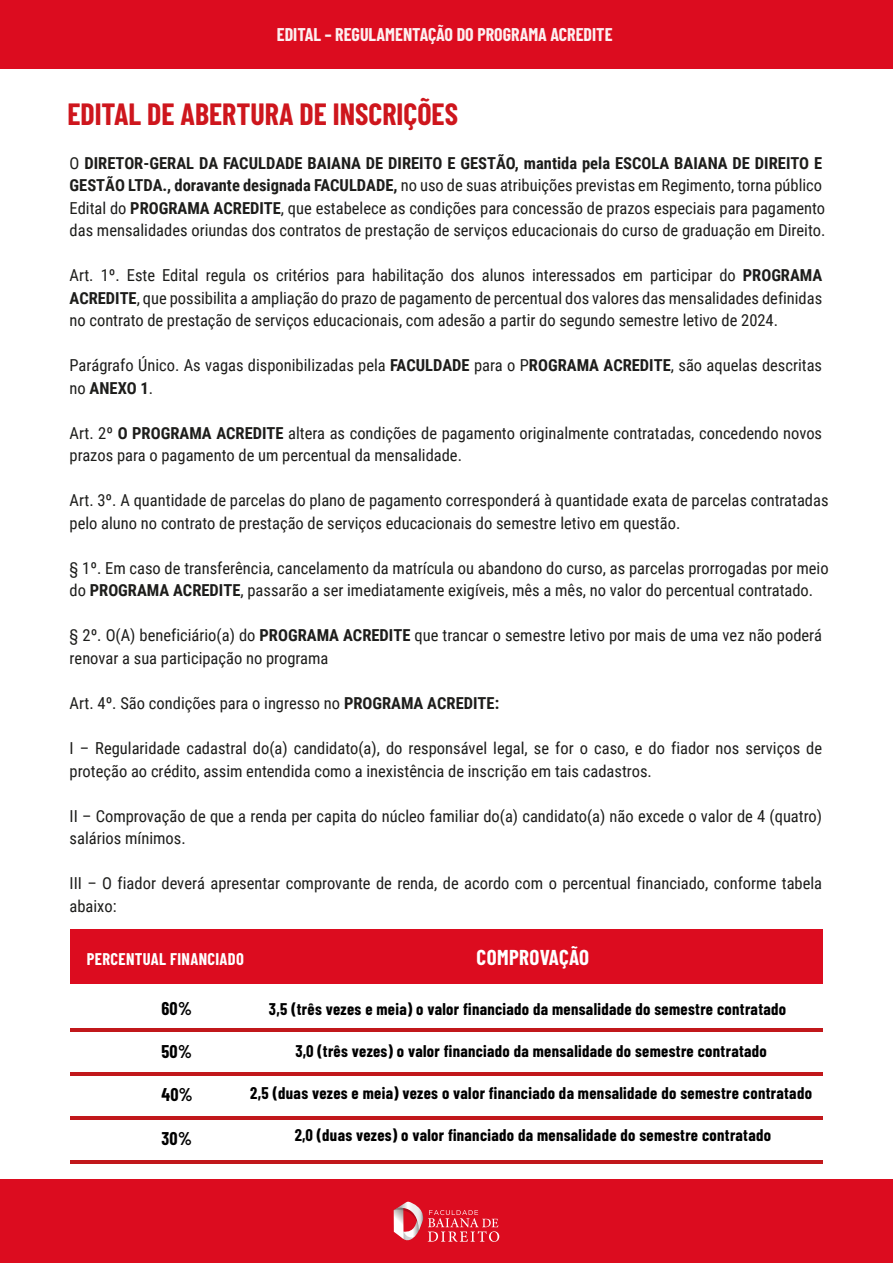
<style>
.page{position:relative;width:893px;height:1263px;background:#fff}
.page>*{position:absolute;margin:0;border:0;box-sizing:border-box;transform-origin:0 0}
.t1{font:700 30px "Barlow Condensed";color:#ce161d}
.t2{font:700 21px "Barlow Condensed";letter-spacing:.02em;color:#fff}
.t3{font:700 18px "Barlow Condensed";color:#fdeff0}
.t4{font:700 18px "Barlow Condensed";letter-spacing:.02em;color:#000}
.t5{font:16.5px/22.5px "Roboto Condensed";color:#1d1d1b}
.t6{font:700 16.5px "Barlow Condensed";letter-spacing:.02em;color:#000}
.t7{font:700 16.5px "Barlow Condensed";letter-spacing:.02em;color:#fff}
.s1{font-weight:700}
</style>
<div class="page">
<div style="left:0;top:0;width:893px;height:69px;background:#dc0c1f"></div>
<div style="left:0;top:1179px;width:893px;height:84px;background:#dc0c1f"></div>
<svg style="left:393px;top:1202px;width:106px;height:40px"></svg>
<hr style="left:70px;top:1028px;width:753px;height:3px;background:#c1181b">
<hr style="left:70px;top:1072px;width:753px;height:4px;background:#c1181b">
<hr style="left:70px;top:1116px;width:753px;height:4px;background:#c1181b">
<hr style="left:70px;top:1160px;width:753px;height:4px;background:#c1181b">
<div style="left:70px;top:929px;width:753px;height:55px;background:#dc0c1f"></div>
<p class="t3" style="left:277px;top:22px;width:337px">EDITAL – REGULAMENTAÇÃO DO PROGRAMA ACREDITE</p>
<h1 class="t1" style="left:67px;top:93px;width:392px">EDITAL DE ABERTURA DE INSCRIÇÕES</h1>
<p class="t5" style="left:70px;top:151px;width:757px">O <span class="s1">DIRETOR-GERAL DA FACULDADE BAIANA DE DIREITO E GESTÃO, mantida pela ESCOLA BAIANA DE DIREITO E GESTÃO LTDA., doravante designada FACULDADE,</span> no uso de suas atribuições previstas em Regimento, torna público Edital do <span class="s1">PROGRAMA ACREDITE</span>, que estabelece as condições para concessão de prazos especiais para pagamento das mensalidades oriundas dos contratos de prestação de serviços educacionais do curso de graduação em Direito.</p>
<p class="t5" style="left:70px;top:264px;width:754px;text-align:justify">Art. 1º. Este Edital regula os critérios para habilitação dos alunos interessados em participar do <span class="s1">PROGRAMA ACREDITE</span>, que possibilita a ampliação do prazo de pagamento de percentual dos valores das mensalidades definidas no contrato de prestação de serviços educacionais, com adesão a partir do segundo semestre letivo de 2024.</p>
<p class="t5" style="left:70px;top:354px;width:754px">Parágrafo Único. As vagas disponibilizadas pela <span class="s1">FACULDADE</span> para o P<span class="s1">ROGRAMA ACREDITE</span>, são aquelas descritas no <span class="s1">ANEXO 1</span>.</p>
<p class="t5" style="left:70px;top:421px;width:754px">Art. 2º <span class="s1">O PROGRAMA ACREDITE</span> altera as condições de pagamento originalmente contratadas, concedendo novos prazos para o pagamento de um percentual da mensalidade.</p>
<p class="t5" style="left:70px;top:489px;width:760px">Art. 3º. A quantidade de parcelas do plano de pagamento corresponderá à quantidade exata de parcelas contratadas pelo aluno no contrato de prestação de serviços educacionais do semestre letivo em questão.</p>
<p class="t5" style="left:70px;top:556px;width:761px">§ 1º. Em caso de transferência, cancelamento da matrícula ou abandono do curso, as parcelas prorrogadas por meio do <span class="s1">PROGRAMA ACREDITE</span>, passarão a ser imediatamente exigíveis, mês a mês, no valor do percentual contratado.</p>
<p class="t5" style="left:70px;top:624px;width:754px">§ 2º. O(A) beneficiário(a) do <span class="s1">PROGRAMA ACREDITE</span> que trancar o semestre letivo por mais de uma vez não poderá renovar a sua participação no programa</p>
<p class="t5" style="left:70px;top:691px;width:431px">Art. 4º. São condições para o ingresso no <span class="s1">PROGRAMA ACREDITE:</span></p>
<p class="t5" style="left:70px;top:736px;width:754px">I – Regularidade cadastral do(a) candidato(a), do responsável legal, se for o caso, e do fiador nos serviços de proteção ao crédito, assim entendida como a inexistência de inscrição em tais cadastros.</p>
<p class="t5" style="left:70px;top:804px;width:754px">II – Comprovação de que a renda per capita do núcleo familiar do(a) candidato(a) não excede o valor de 4 (quatro) salários mínimos.</p>
<p class="t5" style="left:70px;top:871px;width:754px">III – O fiador deverá apresentar comprovante de renda, de acordo com o percentual financiado, conforme tabela abaixo:</p>
<p class="t7" style="left:87px;top:947px;width:159px">PERCENTUAL FINANCIADO</p>
<p class="t2" style="left:477px;top:942px;width:114px">COMPROVAÇÃO</p>
<p class="t4" style="left:161px;top:996px;width:32px">60%</p>
<p class="t4" style="left:161px;top:1039px;width:32px">50%</p>
<p class="t4" style="left:161px;top:1082px;width:33px">40%</p>
<p class="t4" style="left:161px;top:1125px;width:32px">30%</p>
<p class="t6" style="left:269px;top:997px;width:519px">3,5 (três vezes e meia) o valor financiado da mensalidade do semestre contratado</p>
<p class="t6" style="left:295px;top:1039px;width:473px">3,0 (três vezes) o valor financiado da mensalidade do semestre contratado</p>
<p class="t6" style="left:250px;top:1081px;width:563px">2,5 (duas vezes e meia) vezes o valor financiado da mensalidade do semestre contratado</p>
<p class="t6" style="left:295px;top:1123px;width:478px">2,0 (duas vezes) o valor financiado da mensalidade do semestre contratado</p>
</div>
